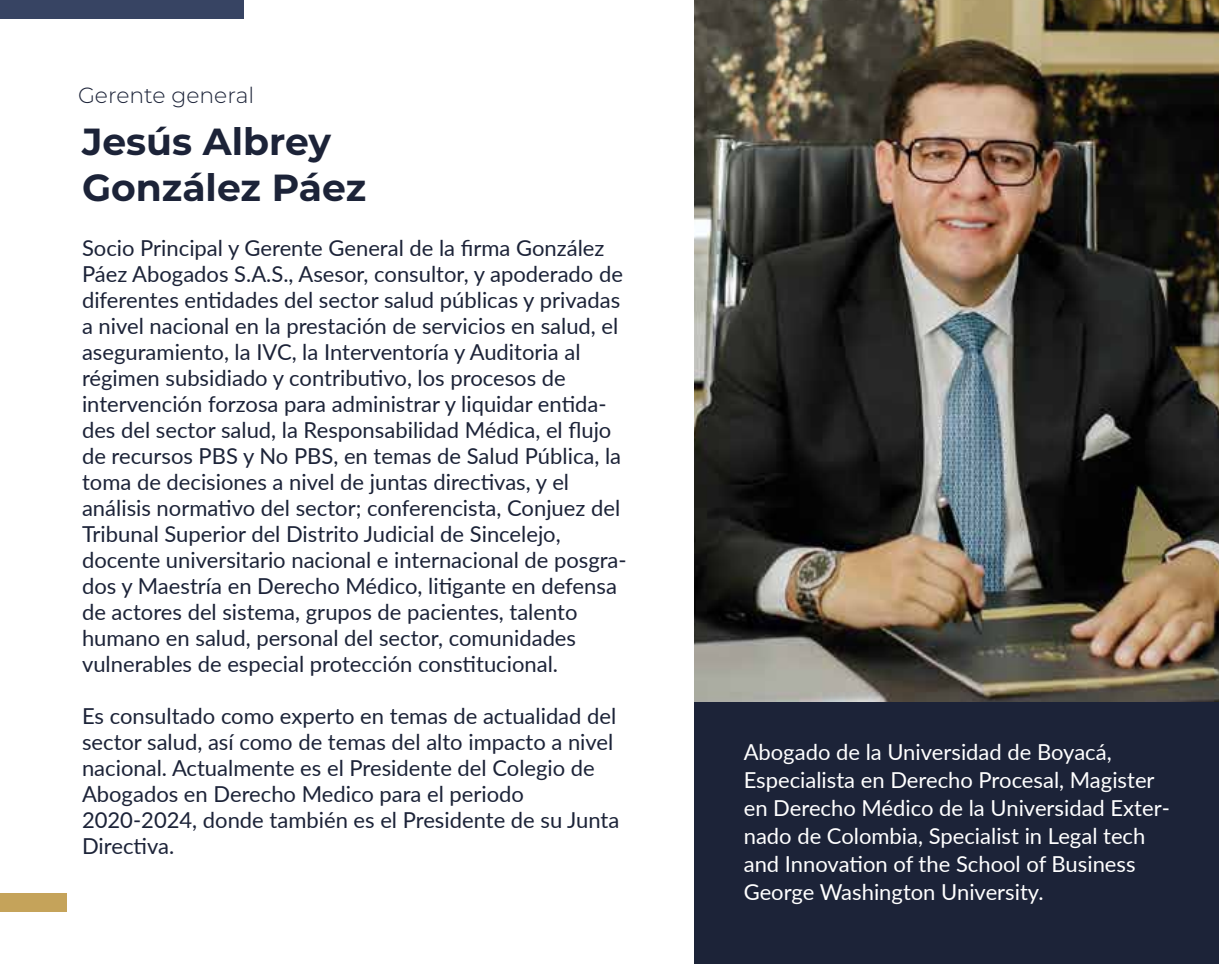
<style>
.page{position:relative;width:1219px;height:964px;background:#fff}
.page>*{position:absolute;margin:0;border:0;box-sizing:border-box;transform-origin:0 0}
.t1{font:700 37.8px/46px "Montserrat";color:#1c2338}
.t2{font:22px/26px "Lato";color:#1c2338}
.t3{font:22px/28px "Lato";color:#fff}
.t4{font:300 22px "Montserrat";color:#1c2338}
</style>
<div class="page">
<div style="left:694px;top:675px;width:525px;height:289px;background:#1c2338"></div>
<div style="left:0;top:0;width:243px;height:18px;background:#374463"></div>
<div style="left:0;top:893px;width:67px;height:18px;background:#c5a35a"></div>
<img style="left:694px;top:0;width:525px;height:701px">
<p class="t4" style="left:78px;top:81px;width:178px">Gerente general</p>
<h1 class="t1" style="left:82px;top:116px;width:286px">Jesús Albrey<br>González Páez</h1>
<p class="t2" style="left:82px;top:234px;width:546px">Socio Principal y Gerente General de la firma González Páez Abogados S.A.S., Asesor, consultor, y apoderado de diferentes entidades del sector salud públicas y privadas a nivel nacional en la prestación de servicios en salud, el aseguramiento, la IVC, la Interventoría y Auditoria al régimen subsidiado y contributivo, los procesos de intervención forzosa para administrar y liquidar entida&shy;des del sector salud, la Responsabilidad Médica, el flujo de recursos PBS y No PBS, en temas de Salud Pública, la toma de decisiones a nivel de juntas directivas, y el análisis normativo del sector; conferencista, Conjuez del Tribunal Superior del Distrito Judicial de Sincelejo, docente universitario nacional e internacional de posgra&shy;dos y Maestría en Derecho Médico, litigante en defensa de actores del sistema, grupos de pacientes, talento humano en salud, personal del sector, comunidades vulnerables de especial protección constitucional.</p>
<p class="t2" style="left:82px;top:702px;width:539px">Es consultado como experto en temas de actualidad del sector salud, así como de temas del alto impacto a nivel nacional. Actualmente es el Presidente del Colegio de Abogados en Derecho Medico para el periodo 2020-2024, donde también es el Presidente de su Junta Directiva.</p>
<p class="t3" style="left:744px;top:737px;width:428px">Abogado de la Universidad de Boyacá, Especialista en Derecho Procesal, Magister en Derecho Médico de la Universidad Exter&shy;nado de Colombia, Specialist in Legal tech and Innovation of the School of Business George Washington University.</p>
</div>
